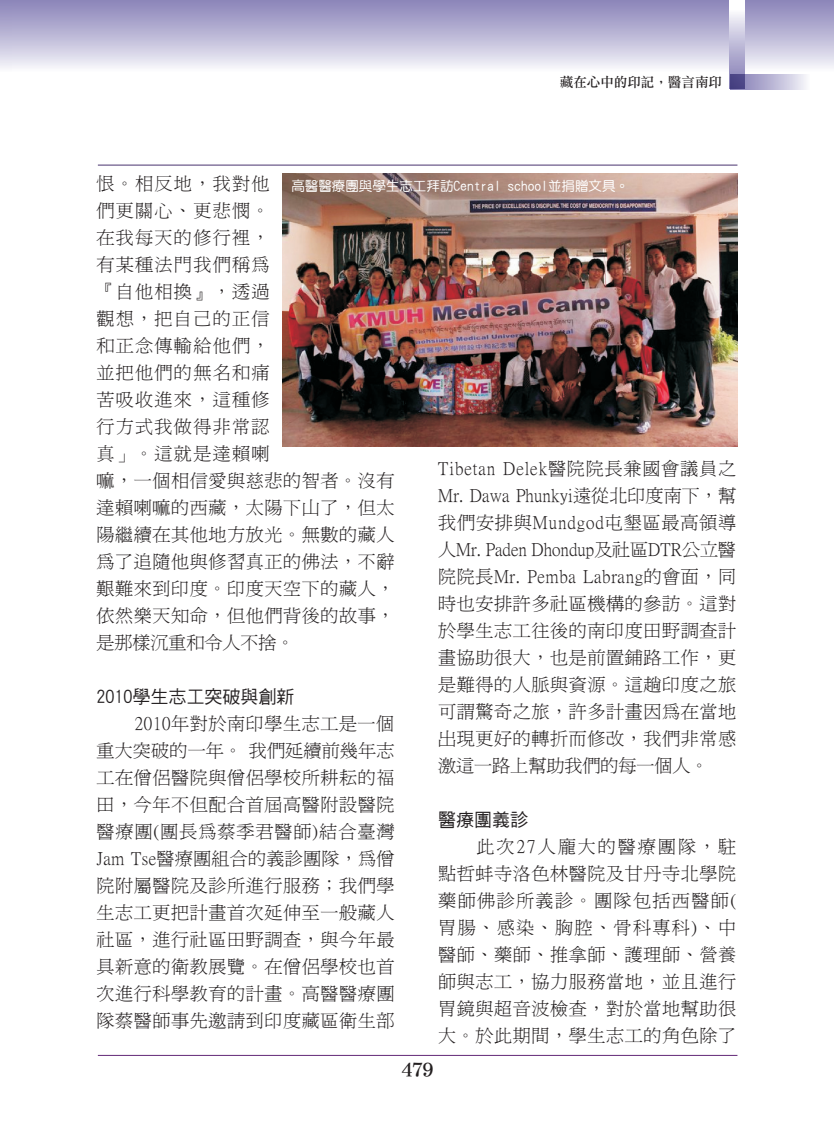
<style>
.page{position:relative;width:834px;height:1144px;background:#fff}
.page>*{position:absolute;margin:0;border:0;box-sizing:border-box;transform-origin:0 0}
.t1{font:18px/27px "P Ming Li U";letter-spacing:.035em;color:#231f20;text-align:justify}
.t2{font:18px "DF Hei W5 WIN BF";color:#231f20}
.t3{font:18px "DF Li Song W7 WINP BF";color:#231f20}
.t4{font:13.5px "DF Yuan W5 WIN BF";color:#fff}
.t5{font:13.5px "DF Li Song W5 WINP BF";color:#231f20}
</style>
<div class="page">
<svg style="left:0;top:0;width:13px;height:68px"></svg>
<div style="left:13px;top:0;width:820px;height:88px;background:linear-gradient(to bottom,#8a83b8,#fff)"></div>
<svg style="left:729px;top:0;width:15px;height:89px"></svg>
<svg style="left:730px;top:74px;width:96px;height:15px"></svg>
<hr style="left:98px;top:1055px;width:639px;height:1px;background:#6b357f">
<hr style="left:98px;top:165px;width:639px;height:1px;background:#543f77">
<img style="left:282px;top:174px;width:455px;height:272px">
<p class="t5" style="left:559px;top:75px;width:163px">藏在心中的印記，醫言南印</p>
<p class="t1" style="left:96px;top:170px;width:299px;text-align:left">恨。相反地，我對他<br>們更關心、更悲憫。<br>在我每天的修行裡，<br>有某種法門我們稱為<br>『自他相換』，透過<br>觀想，把自己的正信<br>和正念傳輸給他們，<br>並把他們的無名和痛<br>苦吸收進來，這種修<br>行方式我做得非常認<br>真」。這就是達賴喇<br>嘛，一個相信愛與慈悲的智者。沒有達賴喇嘛的西藏，太陽下山了，但太陽繼續在其他地方放光。無數的藏人為了追隨他與修習真正的佛法，不辭艱難來到印度。印度天空下的藏人，依然樂天知命，但他們背後的故事，是那樣沉重和令人不捨。</p>
<p class="t2" style="left:96px;top:687px;width:199px">2010學生志工突破與創新</p>
<p class="t1" style="left:96px;top:710px;width:299px;text-indent:38px">2010年對於南印學生志工是一個重大突破的一年。 我們延續前幾年志工在僧侶醫院與僧侶學校所耕耘的福田，今年不但配合首屆高醫附設醫院醫療團(團長為蔡季君醫師)結合臺灣Jam Tse醫療團組合的義診團隊，為僧院附屬醫院及診所進行服務；我們學生志工更把計畫首次延伸至一般藏人社區，進行社區田野調查，與今年最具新意的衛教展覽。在僧侶學校也首次進行科學教育的計畫。高醫醫療團隊蔡醫師事先邀請到印度藏區衛生部</p>
<p class="t4" style="left:291px;top:180px;width:339px">高醫醫療團與學生志工拜訪Central school並捐贈文具。</p>
<p class="t1" style="left:438px;top:455px;width:299px">Tibetan Delek醫院院長兼國會議員之Mr. Dawa Phunkyi遠從北印度南下，幫我們安排與Mundgod屯墾區最高領導人Mr. Paden Dhondup及社區DTR公立醫院院長Mr. Pemba Labrang的會面，同時也安排許多社區機構的參訪。這對於學生志工往後的南印度田野調查計畫協助很大，也是前置鋪路工作，更是難得的人脈與資源。這趟印度之旅可謂驚奇之旅，許多計畫因為在當地出現更好的轉折而修改，我們非常感激這一路上幫助我們的每一個人。</p>
<p class="t2" style="left:438px;top:810px;width:91px">醫療團義診</p>
<p class="t1" style="left:438px;top:833px;width:299px;text-indent:38px">此次27人龐大的醫療團隊，駐點哲蚌寺洛色林醫院及甘丹寺北學院藥師佛診所義診。團隊包括西醫師(胃腸、感染、胸腔、骨科專科)、中醫師、藥師、推拿師、護理師、營養師與志工，協力服務當地，並且進行胃鏡與超音波檢查，對於當地幫助很大。於此期間，學生志工的角色除了</p>
<p class="t3" style="left:402px;top:1061px;width:33px">479</p>
</div>
